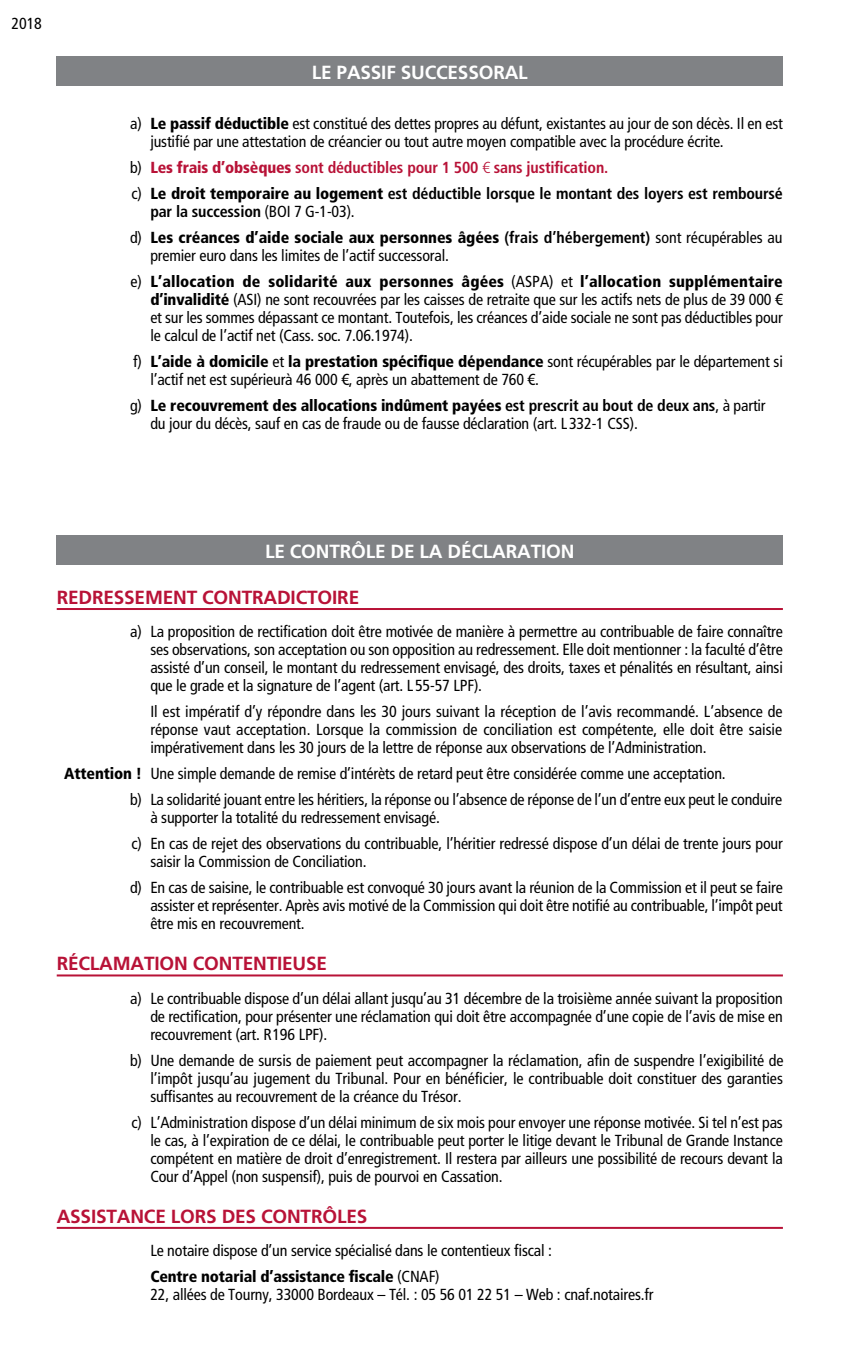
<style>
.page{position:relative;width:851px;height:1361px;background:#fff}
.page>*{position:absolute;margin:0;border:0;box-sizing:border-box;transform-origin:0 0}
.t1{font:700 19px "Frutiger LT Std";letter-spacing:-.01em;color:#b81237}
.t2{font:700 19px "Frutiger LT Std";letter-spacing:-.01em;color:#fff}
.t3{font:condensed 16px/18px "Frutiger LT Std";letter-spacing:-.01em;color:#000}
.t4{font:900 condensed 16px/26px "Frutiger LT Std";letter-spacing:.005em;color:#000}
.t5{font:700 condensed 16px/26px "Frutiger LT Std";letter-spacing:-.01em;color:#000}
.s1{font-weight:900}
.s2{font-weight:400}
.s3{font-weight:900;color:#b81237}
.s4{color:#b81237}
.s5{font-weight:300;color:#b81237}
.s6{font-weight:700}
</style>
<div class="page">
<div style="left:57px;top:536px;width:725px;height:29px;background:#808285"></div>
<hr style="left:57px;top:608px;width:725px;height:2px;background:#b81237">
<hr style="left:57px;top:974px;width:725px;height:2px;background:#b81237">
<hr style="left:57px;top:1227px;width:725px;height:2px;background:#b81237">
<div style="left:57px;top:57px;width:725px;height:29px;background:#808285"></div>
<p class="t3" style="left:12px;top:14px;width:32px">2018</p>
<p class="t2" style="left:312px;top:61px;width:217px">LE PASSIF SUCCESSORAL</p>
<p class="t3" style="left:150px;top:115px;width:634px;text-indent:-20px">a) <span class="s1">Le passif déductible</span> est constitué des dettes propres au défunt, existantes au jour de son décès. Il en est justifié par une attestation de créancier ou tout autre moyen compatible avec la procédure écrite.</p>
<p class="t5" style="left:130px;top:155px;width:654px"><span class="s2">b)</span> <span class="s3">Les frais d’obsèques</span> <span class="s4">sont déductibles pour 1 500</span> <span class="s5">€</span> <span class="s4">sans justification.<br></span><span class="s2">c)</span> <span class="s1">Le droit temporaire au logement</span> est déductible lorsque le montant des loyers est remboursé</p>
<p class="t4" style="left:130px;top:198px;width:654px;text-indent:20px"><span class="s6">par la succession</span> <span class="s2">(BOI 7 G-1-03).<br>d)</span> Les créances d’aide sociale aux personnes âgées <span class="s6">(frais d’hébergement)</span> <span class="s2">sont récupérables au</span></p>
<p class="t4" style="left:131px;top:242px;width:653px;text-indent:20px"><span class="s2">premier euro dans les limites de l’actif successoral.<br>e)</span> L’allocation de solidarité aux personnes âgées <span class="s2">(ASPA) et</span> l’allocation supplémentaire</p>
<p class="t3" style="left:150px;top:291px;width:634px;text-align:justify"><span class="s1">d’invalidité</span> (ASI) ne sont recouvrées par les caisses de retraite que sur les actifs nets de plus de 39 000 € et sur les sommes dépassant ce montant. Toutefois, les créances d’aide sociale ne sont pas déductibles pour le calcul de l’actif net (Cass. soc. 7.06.1974).</p>
<p class="t3" style="left:150px;top:353px;width:634px;text-indent:-17px">f) <span class="s1">L’aide à domicile</span> et <span class="s1">la prestation spécifique dépendance</span> sont récupérables par le département si l’actif net est supérieurà 46 000 €, après un abattement de 760 €.</p>
<p class="t3" style="left:150px;top:397px;width:616px;text-indent:-20px">g) <span class="s1">Le recouvrement des allocations indûment payées</span> <span class="s6">est prescrit au bout de deux ans</span>, à partir du jour du décès, sauf en cas de fraude ou de fausse déclaration (art. L332-1 CSS).</p>
<p class="t2" style="left:265px;top:540px;width:311px">LE CONTRÔLE DE LA DÉCLARATION</p>
<p class="t1" style="left:57px;top:586px;width:304px">REDRESSEMENT CONTRADICTOIRE</p>
<p class="t3" style="left:150px;top:623px;width:634px;text-align:justify;text-indent:-20px">a) La proposition de rectification doit être motivée de manière à permettre au contribuable de faire connaître ses observations, son acceptation ou son opposition au redressement. Elle doit mentionner : la faculté d’être assisté d’un conseil, le montant du redressement envisagé, des droits, taxes et pénalités en résultant, ainsi que le grade et la signature de l’agent (art. L55-57 LPF).</p>
<p class="t3" style="left:150px;top:703px;width:633px;text-align:justify">Il est impératif d’y répondre dans les 30 jours suivant la réception de l’avis recommandé. L’absence de réponse vaut acceptation. Lorsque la commission de conciliation est compétente, elle doit être saisie impérativement dans les 30 jours de la lettre de réponse aux observations de l’Administration.</p>
<p class="t3" style="left:130px;top:761px;width:653px;line-height:26px;text-indent:-66px"><span class="s1">Attention !</span> Une simple demande de remise d’intérèts de retard peut être considérée comme une acceptation.<br>b) La solidarité jouant entre les héritiers, la réponse ou l’absence de réponse de l’un d’entre eux peut le conduire</p>
<p class="t3" style="left:131px;top:805px;width:652px;line-height:26px;text-indent:19px">à supporter la totalité du redressement envisagé.<br>c) En cas de rejet des observations du contribuable, l’héritier redressé dispose d’un délai de trente jours pour</p>
<p class="t3" style="left:130px;top:849px;width:654px;line-height:26px;text-indent:20px">saisir la Commission de Conciliation.<br>d) En cas de saisine, le contribuable est convoqué 30 jours avant la réunion de la Commission et il peut se faire</p>
<p class="t3" style="left:150px;top:897px;width:633px">assister et représenter. Après avis motivé de la Commission qui doit être notifié au contribuable, l’impôt peut être mis en recouvrement.</p>
<p class="t1" style="left:57px;top:952px;width:272px">RÉCLAMATION CONTENTIEUSE</p>
<p class="t3" style="left:150px;top:989px;width:634px;text-align:justify;text-indent:-20px">a) Le contribuable dispose d’un délai allant jusqu’au 31 décembre de la troisième année suivant la proposition de rectification, pour présenter une réclamation qui doit être accompagnée d’une copie de l’avis de mise en recouvrement (art. R196 LPF).</p>
<p class="t3" style="left:150px;top:1051px;width:634px;text-align:justify;text-indent:-20px">b) Une demande de sursis de paiement peut accompagner la réclamation, afin de suspendre l’exigibilité de l’impôt jusqu’au jugement du Tribunal. Pour en bénéficier, le contribuable doit constituer des garanties suffisantes au recouvrement de la créance du Trésor.</p>
<p class="t3" style="left:150px;top:1113px;width:634px;text-align:justify;text-indent:-19px">c) L’Administration dispose d’un délai minimum de six mois pour envoyer une réponse motivée. Si tel n’est pas le cas, à l’expiration de ce délai, le contribuable peut porter le litige devant le Tribunal de Grande Instance compétent en matière de droit d’enregistrement. Il restera par ailleurs une possibilité de recours devant la Cour d’Appel (non suspensif), puis de pourvoi en Cassation.</p>
<p class="t1" style="left:57px;top:1205px;width:312px">ASSISTANCE LORS DES CONTRÔLES</p>
<p class="t3" style="left:150px;top:1237px;width:403px;line-height:26px">Le notaire dispose d’un service spécialisé dans le contentieux fiscal :<br><span class="s1">Centre notarial d’assistance fiscale</span> (CNAF)</p>
<p class="t3" style="left:150px;top:1285px;width:504px">22, allées de Tourny, 33000 Bordeaux – Tél. : 05 56 01 22 51 – Web : cnaf.notaires.fr</p>
</div>
